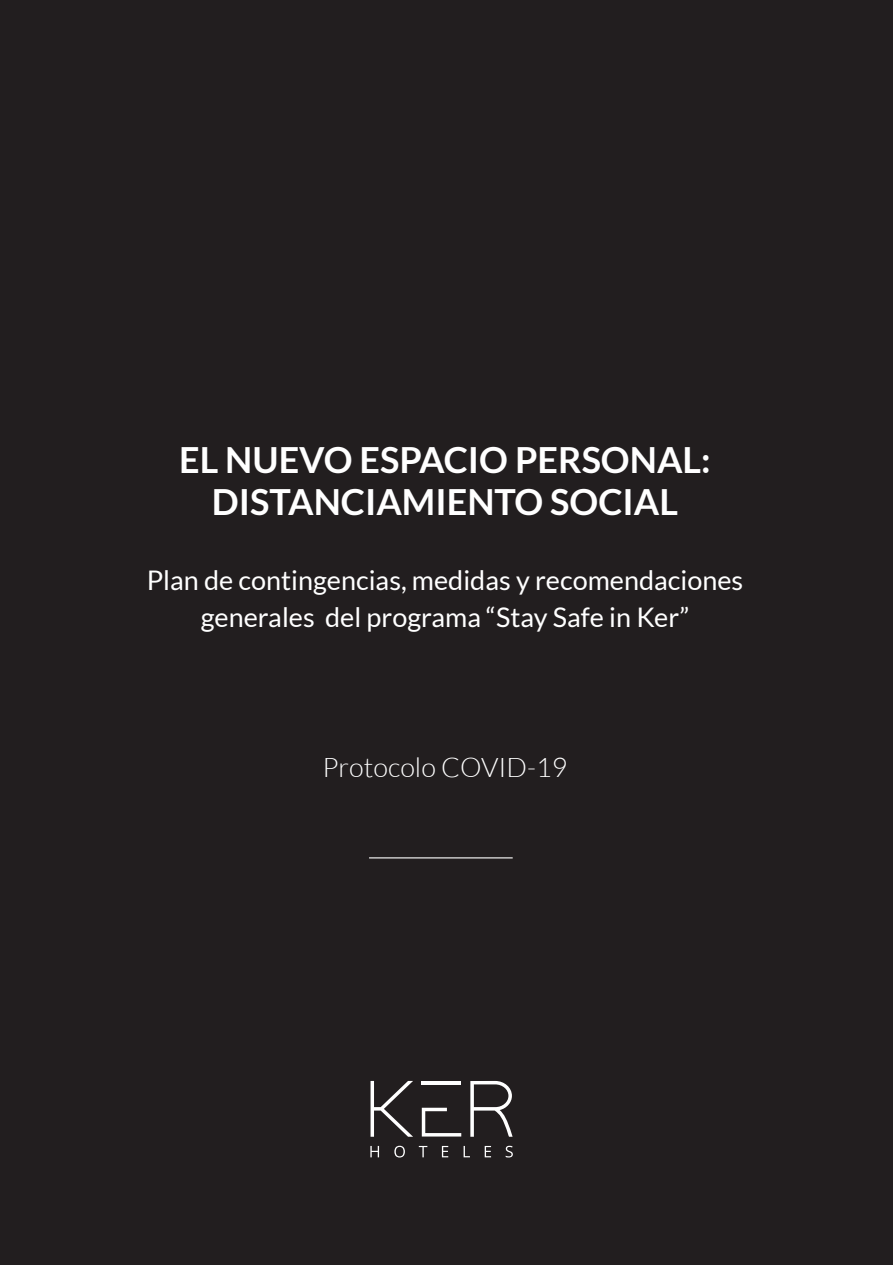
<style>
.page{position:relative;width:893px;height:1265px;background:#fff}
.page>*{position:absolute;margin:0;border:0;box-sizing:border-box;transform-origin:0 0}
.t1{font:700 36px/42px "Lato";color:#fff;text-align:center}
.t2{font:27px/37.5px "Lato";color:#fff;text-align:center}
.t3{font:300 27px "Lato";color:#fff}
</style>
<div class="page">
<div style="left:0;top:0;width:893px;height:1264px;background:#221e1f"></div>
<hr style="left:422px;top:1081px;width:39px;height:3px;background:#fff">
<svg style="left:371px;top:1081px;width:42px;height:55px"></svg>
<svg style="left:422px;top:1107px;width:39px;height:29px"></svg>
<svg style="left:370px;top:1145px;width:9px;height:12px"></svg>
<svg style="left:394px;top:1145px;width:11px;height:12px"></svg>
<svg style="left:419px;top:1145px;width:8px;height:12px"></svg>
<svg style="left:442px;top:1145px;width:6px;height:12px"></svg>
<svg style="left:464px;top:1145px;width:6px;height:12px"></svg>
<svg style="left:485px;top:1145px;width:6px;height:12px"></svg>
<svg style="left:506px;top:1145px;width:7px;height:12px"></svg>
<svg style="left:470px;top:1081px;width:43px;height:55px"></svg>
<hr style="left:369px;top:857px;width:144px;height:1px;background:#fff">
<h1 class="t1" style="left:179px;top:438px;width:533px">EL NUEVO ESPACIO PERSONAL:<br>DISTANCIAMIENTO SOCIAL</h1>
<p class="t2" style="left:147px;top:561px;width:598px">Plan de contingencias, medidas y recomendaciones generales del programa “Stay Safe in Ker”</p>
<p class="t3" style="left:323px;top:753px;width:246px">Protocolo COVID-19</p>
</div>
